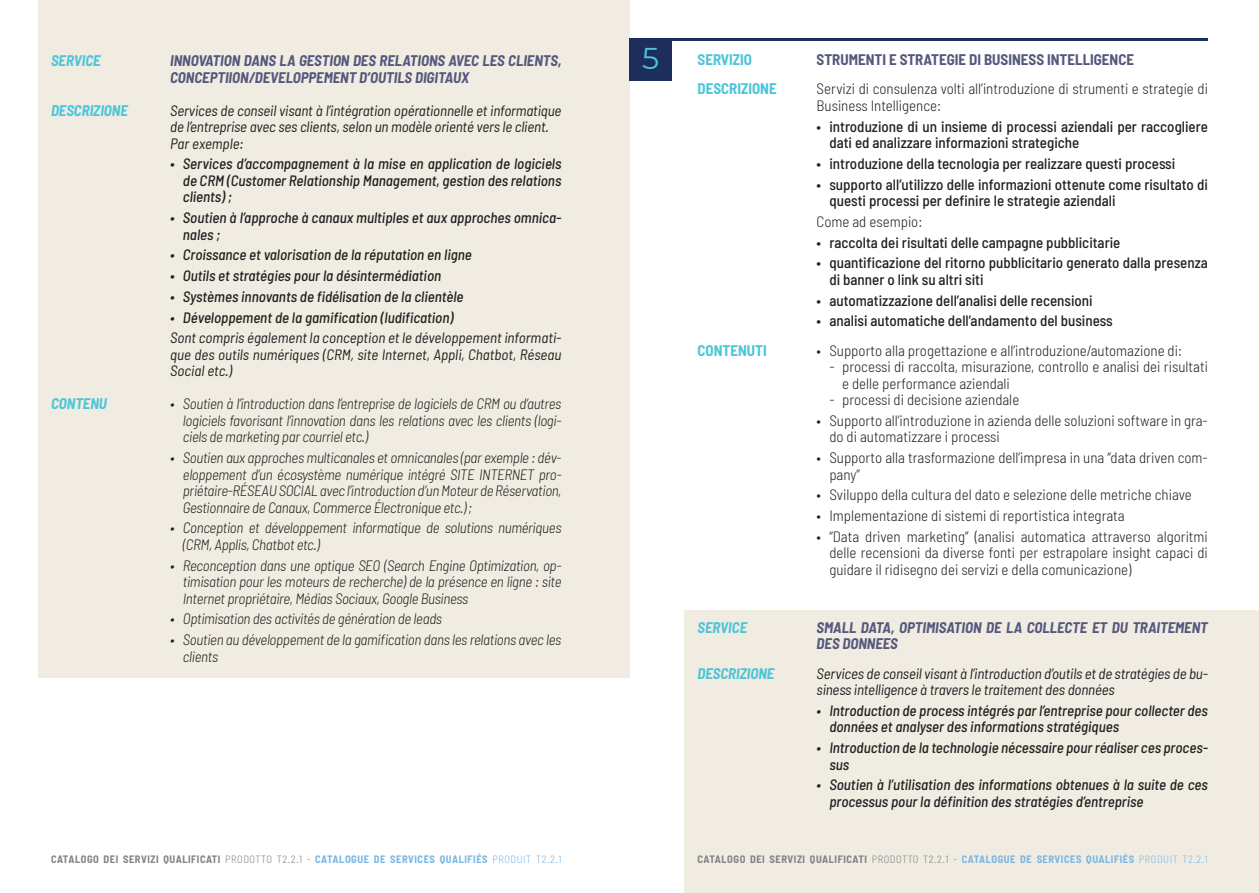
<style>
.page{position:relative;width:1259px;height:893px;background:#fff}
.page>*{position:absolute;margin:0;border:0;box-sizing:border-box;transform-origin:0 0}
.t1{font:30px "Montserrat";color:#4cc5d9}
.t2{font:italic 300 semi-condensed 15px/16.5px "Barlow";letter-spacing:-.02em;color:#231f20;text-align:justify}
.t3{font:300 semi-condensed 15px/16.5px "Barlow";color:#231f20}
.t4{font:italic 500 semi-condensed 15px/16.5px "Barlow";color:#231f20}
.t5{font:500 semi-condensed 15px/16.5px "Barlow";color:#231f20}
.t6{font:italic semi-condensed 15px/16.5px "Barlow";letter-spacing:-.01em;color:#231f20}
.t7{font:italic 700 semi-condensed 15px/16.5px "Barlow";color:#55587d}
.t8{font:italic 700 semi-condensed 15px "Barlow";color:#4cc5d9}
.t9{font:700 semi-condensed 15px "Barlow";color:#55587d}
.t10{font:700 semi-condensed 15px "Barlow";color:#4cc5d9}
.t11{font:700 semi-condensed 10.5px "Barlow";letter-spacing:.05em;color:#808285}
.s1{font-weight:300}
.s2{color:#77b6e4}
.s3{font-weight:300;color:#77b6e4}
</style>
<div class="page">
<div style="left:685px;top:610px;width:574px;height:283px;background:#f1ece2"></div>
<div style="left:38px;top:0;width:591px;height:677px;background:#f1ece2"></div>
<div style="left:629px;top:38px;width:43px;height:43px;background:#1d2e5d"></div>
<hr style="left:629px;top:38px;width:579px;height:2px;background:#1d2e5d">
<p class="t8" style="left:51px;top:51px;width:51px">SERVICE</p>
<p class="t7" style="left:170px;top:52px;width:393px">INNOVATION DANS LA GESTION DES RELATIONS AVEC LES CLIENTS,<br>CONCEPTIION/DEVELOPPEMENT D’OUTILS DIGITAUX</p>
<p class="t8" style="left:51px;top:101px;width:78px">DESCRIZIONE</p>
<p class="t6" style="left:170px;top:101px;width:393px">Services de conseil visant à l’intégration opérationnelle et informatique de l’entreprise avec ses clients, selon un modèle orienté vers le client.<br>Par exemple:</p>
<p class="t4" style="left:183px;top:155px;width:380px;text-align:justify;text-indent:-13px">• Services d’accompagnement à la mise en application de logiciels de CRM (Customer Relationship Management, gestion des relations clients) ;</p>
<p class="t4" style="left:183px;top:209px;width:380px;text-indent:-13px">• Soutien à l’approche à canaux multiples et aux approches omnica&shy;nales ;</p>
<p class="t4" style="left:170px;top:246px;width:303px">• Croissance et valorisation de la réputation en ligne</p>
<p class="t4" style="left:170px;top:267px;width:272px">• Outils et stratégies pour la désintermédiation</p>
<p class="t4" style="left:170px;top:288px;width:295px">• Systèmes innovants de fidélisation de la clientèle</p>
<p class="t4" style="left:170px;top:308px;width:285px">• Développement de la gamification (ludification)</p>
<p class="t6" style="left:170px;top:329px;width:393px;text-align:justify">Sont compris également la conception et le développement informati&shy;que des outils numériques (CRM, site Internet, Appli, Chatbot, Réseau Social etc.)</p>
<p class="t8" style="left:51px;top:395px;width:57px">CONTENU</p>
<p class="t2" style="left:183px;top:395px;width:380px;text-indent:-13px">• Soutien à l’introduction dans l’entreprise de logiciels de CRM ou d’autres logiciels favorisant l’innovation dans les relations avec les clients (logi&shy;ciels de marketing par courriel etc.)</p>
<p class="t2" style="left:183px;top:449px;width:380px;text-indent:-13px">• Soutien aux approches multicanales et omnicanales (par exemple : dév&shy;eloppement d’un écosystème numérique intégré SITE INTERNET pro&shy;priétaire-RÉSEAU SOCIAL avec l’introduction d’un Moteur de Réservation, Gestionnaire de Canaux, Commerce Électronique etc.) ;</p>
<p class="t2" style="left:183px;top:519px;width:380px;text-indent:-13px">• Conception et développement informatique de solutions numériques (CRM, Applis, Chatbot etc.)</p>
<p class="t2" style="left:183px;top:556px;width:380px;text-indent:-13px">• Reconception dans une optique SEO (Search Engine Optimization, op&shy;timisation pour les moteurs de recherche) de la présence en ligne : site Internet propriétaire, Médias Sociaux, Google Business</p>
<p class="t2" style="left:170px;top:610px;width:273px">• Optimisation des activités de génération de leads</p>
<p class="t2" style="left:183px;top:631px;width:380px;text-indent:-13px">• Soutien au développement de la gamification dans les relations avec les clients</p>
<h1 class="t1" style="left:642px;top:38px;width:18px">5</h1>
<p class="t10" style="left:697px;top:50px;width:56px">SERVIZIO</p>
<p class="t9" style="left:816px;top:50px;width:319px">STRUMENTI E STRATEGIE DI BUSINESS INTELLIGENCE</p>
<p class="t10" style="left:697px;top:80px;width:81px">DESCRIZIONE</p>
<p class="t3" style="left:816px;top:80px;width:393px">Servizi di consulenza volti all’introduzione di strumenti e strategie di<br>Business Intelligence:</p>
<p class="t5" style="left:829px;top:118px;width:380px;text-indent:-13px">• introduzione di un insieme di processi aziendali per raccogliere dati ed analizzare informazioni strategiche</p>
<p class="t5" style="left:816px;top:155px;width:360px">• introduzione della tecnologia per realizzare questi processi</p>
<p class="t5" style="left:829px;top:176px;width:380px;text-indent:-13px">• supporto all’utilizzo delle informazioni ottenute come risultato di questi processi per definire le strategie aziendali</p>
<p class="t3" style="left:816px;top:213px;width:107px">Come ad esempio:</p>
<p class="t5" style="left:816px;top:234px;width:305px">• raccolta dei risultati delle campagne pubblicitarie</p>
<p class="t5" style="left:829px;top:254px;width:380px;text-indent:-13px">• quantificazione del ritorno pubblicitario generato dalla presenza di banner o link su altri siti</p>
<p class="t5" style="left:816px;top:292px;width:277px">• automatizzazione dell’analisi delle recensioni</p>
<p class="t5" style="left:816px;top:312px;width:298px">• analisi automatiche dell’andamento del business</p>
<p class="t10" style="left:697px;top:341px;width:71px">CONTENUTI</p>
<p class="t3" style="left:816px;top:342px;width:367px">• Supporto alla progettazione e all’introduzione/automazione di:</p>
<p class="t3" style="left:842px;top:358px;width:367px;text-indent:-13px">- processi di raccolta, misurazione, controllo e analisi dei risultati e delle performance aziendali</p>
<p class="t3" style="left:829px;top:391px;width:191px">- processi di decisione aziendale</p>
<p class="t3" style="left:829px;top:412px;width:380px;text-indent:-13px">• Supporto all’introduzione in azienda delle soluzioni software in gra&shy;do di automatizzare i processi</p>
<p class="t3" style="left:829px;top:449px;width:380px;text-indent:-13px">• Supporto alla trasformazione dell’impresa in una “data driven com&shy;pany”</p>
<p class="t3" style="left:816px;top:486px;width:377px">• Sviluppo della cultura del dato e selezione delle metriche chiave</p>
<p class="t3" style="left:816px;top:507px;width:310px">• Implementazione di sistemi di reportistica integrata</p>
<p class="t3" style="left:829px;top:528px;width:380px;text-align:justify;text-indent:-13px">• “Data driven marketing” (analisi automatica attraverso algoritmi delle recensioni da diverse fonti per estrapolare insight capaci di guidare il ridisegno dei servizi e della comunicazione)</p>
<p class="t8" style="left:697px;top:618px;width:51px">SERVICE</p>
<p class="t7" style="left:816px;top:619px;width:393px">SMALL DATA, OPTIMISATION DE LA COLLECTE ET DU TRAITEMENT<br>DES DONNEES</p>
<p class="t8" style="left:697px;top:664px;width:78px">DESCRIZIONE</p>
<p class="t6" style="left:816px;top:665px;width:393px">Services de conseil visant à l’introduction d’outils et de stratégies de bu&shy;siness intelligence à travers le traitement des données</p>
<p class="t4" style="left:829px;top:702px;width:380px;text-indent:-13px">• Introduction de process intégrés par l’entreprise pour collecter des données et analyser des informations stratégiques</p>
<p class="t4" style="left:829px;top:739px;width:380px;text-indent:-13px">• Introduction de la technologie nécessaire pour réaliser ces proces&shy;sus</p>
<p class="t4" style="left:829px;top:776px;width:380px;text-indent:-13px">• Soutien à l’utilisation des informations obtenues à la suite de ces processus pour la définition des stratégies d’entreprise</p>
<p class="t11" style="left:51px;top:853px;width:512px">CATALOGO DEI SERVIZI QUALIFICATI <span class="s1">PRODOTTO T2.2.1 -</span> <span class="s2">CATALOGUE DE SERVICES QUALIFIÉS</span> <span class="s3">PRODUIT T2.2.1</span></p>
<p class="t11" style="left:697px;top:853px;width:512px">CATALOGO DEI SERVIZI QUALIFICATI <span class="s1">PRODOTTO T2.2.1 -</span> <span class="s2">CATALOGUE DE SERVICES QUALIFIÉS</span> <span class="s3">PRODUIT T2.2.1</span></p>
</div>
